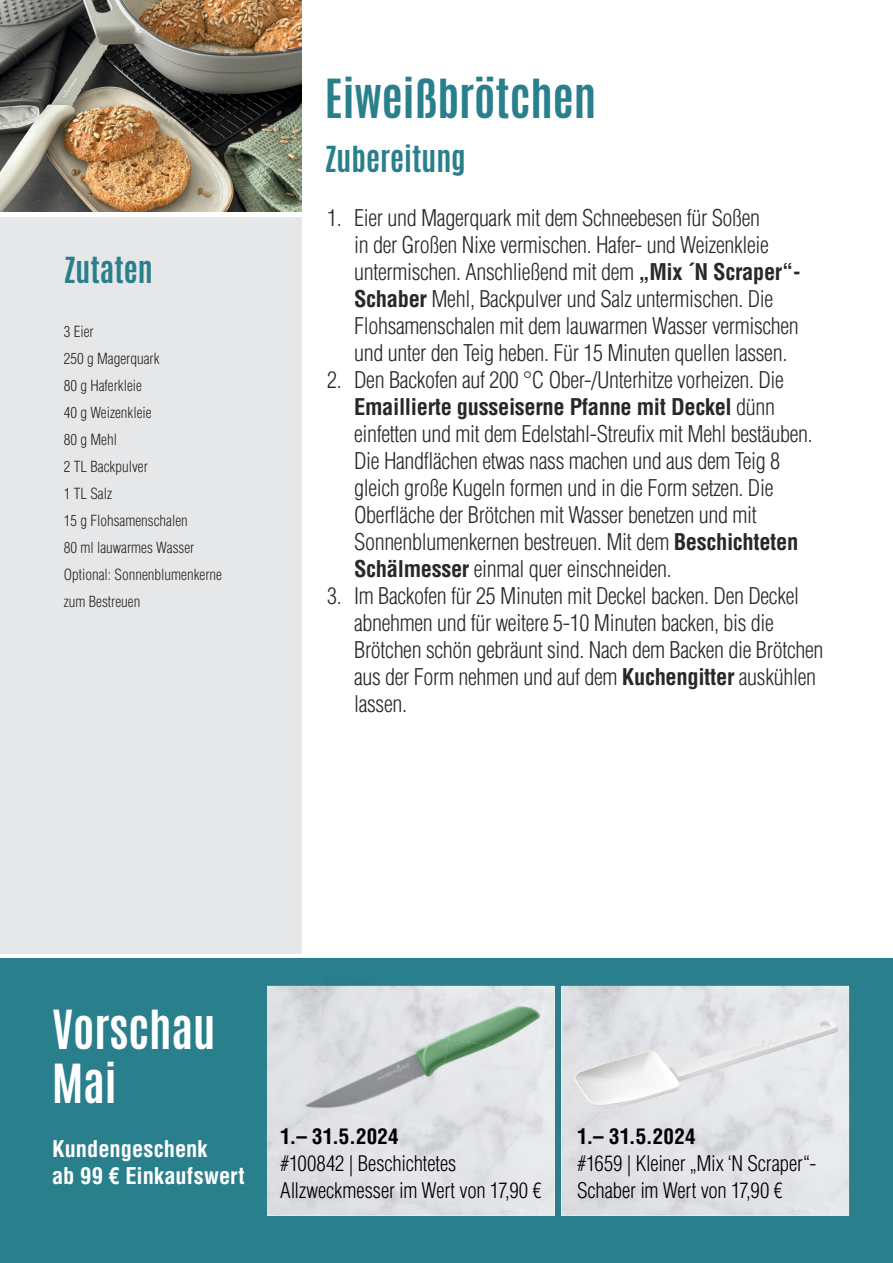
<style>
.page{position:relative;width:893px;height:1263px;background:#fff}
.page>*{position:absolute;margin:0;border:0;box-sizing:border-box;transform-origin:0 0}
.t1{font:700 45px "Antonio";color:#2a7f8c}
.t2{font:700 45px/54px "Antonio";color:#fff}
.t3{font:700 30px "Antonio";color:#2a7f8c}
.t4{font:300 condensed 22.5px/27px "Helvetica";letter-spacing:-.015em;color:#282829}
.t5{font:700 condensed 22.5px/27px "Helvetica";color:#fff}
.t6{font:300 condensed 21px/27px "Helvetica";letter-spacing:-.005em;color:#000}
.t7{font:700 condensed 21px "Helvetica";letter-spacing:.01em;color:#000}
.t8{font:300 condensed 15px/27px "Helvetica";color:#282829}
.s1{font-weight:700}
</style>
<div class="page">
<div style="left:0;top:959px;width:893px;height:304px;background:#2a7f8c"></div>
<img style="left:267px;top:986px;width:287px;height:229px">
<img style="left:325px;top:985px;width:69px;height:1px">
<img style="left:319px;top:986px;width:136px;height:33px">
<img style="left:448px;top:995px;width:93px;height:58px">
<img style="left:312px;top:1019px;width:136px;height:44px">
<img style="left:441px;top:1039px;width:93px;height:58px">
<img style="left:306px;top:1063px;width:136px;height:64px">
<img style="left:434px;top:1083px;width:93px;height:57px">
<img style="left:562px;top:986px;width:287px;height:229px">
<img style="left:575px;top:1019px;width:263px;height:86px">
<img style="left:0;top:0;width:302px;height:212px">
<div style="left:0;top:217px;width:302px;height:736px;background:#e6e7e8"></div>
<h2 class="t3" style="left:64px;top:247px;width:91px">Zutaten</h2>
<p class="t8" style="left:64px;top:318px;width:160px">3 Eier<br>250 g Magerquark<br>80 g Haferkleie<br>40 g Weizenkleie<br>80 g Mehl<br>2 TL Backpulver<br>1 TL Salz<br>15 g Flohsamenschalen<br>80 ml lauwarmes Wasser<br>Optional: Sonnenblumenkerne zum Bestreuen</p>
<h1 class="t1" style="left:325px;top:64px;width:273px">Eiweißbrötchen</h1>
<h2 class="t3" style="left:325px;top:136px;width:143px">Zubereitung</h2>
<p class="t4" style="left:354px;top:204px;width:448px;text-indent:-27px">1. Eier und Magerquark mit dem Schneebesen für Soßen<br>in der Großen Nixe vermischen. Hafer- und Weizenkleie untermischen. Anschließend mit dem <span class="s1">„Mix ´N Scraper“- Schaber</span> Mehl, Backpulver und Salz untermischen. Die Flohsamenschalen mit dem lauwarmen Wasser vermischen und unter den Teig heben. Für 15 Minuten quellen lassen.</p>
<p class="t4" style="left:354px;top:366px;width:460px;text-indent:-27px">2. Den Backofen auf 200 °C Ober-/Unterhitze vorheizen. Die <span class="s1">Emaillierte gusseiserne Pfanne mit Deckel</span> dünn einfetten und mit dem Edelstahl-Streufix mit Mehl bestäuben.<br>Die Handflächen etwas nass machen und aus dem Teig 8 gleich große Kugeln formen und in die Form setzen. Die Oberfläche der Brötchen mit Wasser benetzen und mit Sonnenblumenkernen bestreuen. Mit dem <span class="s1">Beschichteten Schälmesser</span> einmal quer einschneiden.</p>
<p class="t4" style="left:354px;top:582px;width:471px;text-indent:-27px">3. Im Backofen für 25 Minuten mit Deckel backen. Den Deckel abnehmen und für weitere 5-10 Minuten backen, bis die Brötchen schön gebräunt sind. Nach dem Backen die Brötchen aus der Form nehmen und auf dem <span class="s1">Kuchengitter</span> auskühlen lassen.</p>
<h1 class="t2" style="left:52px;top:1004px;width:165px">Vorschau<br>Mai</h1>
<p class="t5" style="left:52px;top:1135px;width:194px">Kundengeschenk<br>ab 99 € Einkaufswert</p>
<p class="t7" style="left:280px;top:1123px;width:120px">1.– 31.5.2024</p>
<p class="t6" style="left:280px;top:1150px;width:263px">#100842 | Beschichtetes<br>Allzweckmesser im Wert von 17,90 €</p>
<p class="t7" style="left:577px;top:1123px;width:120px">1.– 31.5.2024</p>
<p class="t6" style="left:577px;top:1150px;width:241px">#1659 | Kleiner „Mix ‘N Scraper“-<br>Schaber im Wert von 17,90 €</p>
</div>
